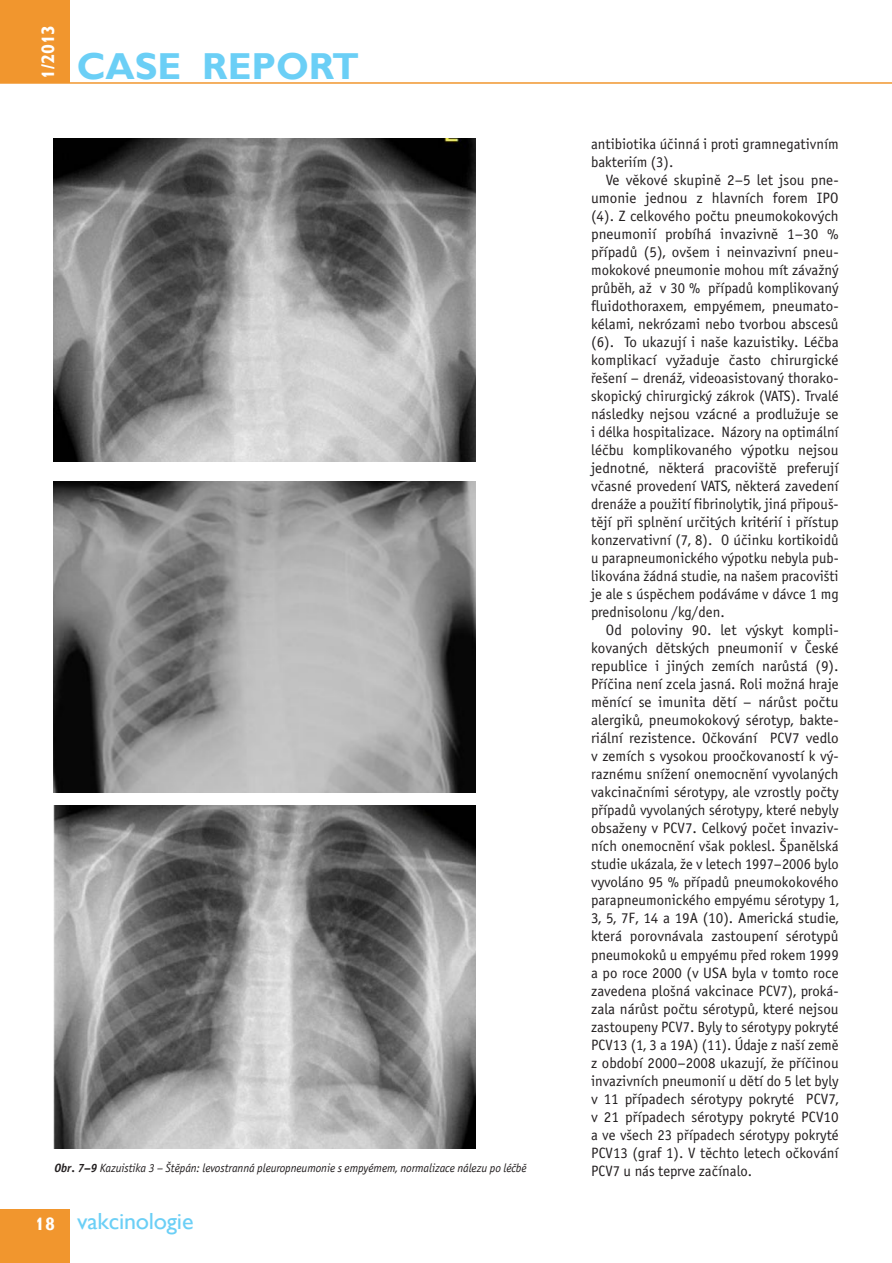
<style>
.page{position:relative;width:892px;height:1263px;background:#fff}
.page>*{position:absolute;margin:0;border:0;box-sizing:border-box;transform-origin:0 0}
.t1{font:700 37.5px "Gill Sans AMT";color:#6bcff6}
.t2{font:23.25px "Gill Sans AMT";letter-spacing:-.01em;color:#6bcff6}
.t3{font:700 18px "Gill Sans AMT";color:#fff}
.txt_deleni{font:15px/18px "Officina Sans E";color:#231f20;text-align:justify}
.obr_popis{font:italic 12px "Officina Sans E";letter-spacing:-.01em;color:#231f20}
.s1{font-weight:700}
</style>
<div class="page">
<div style="left:0;top:1209px;width:69px;height:53px;background:#f1962e"></div>
<div style="left:0;top:0;width:69px;height:83px;background:#f1962e"></div>
<hr style="left:0;top:82px;width:891px;height:2px;background:#f1962e">
<img style="left:53px;top:138px;width:422px;height:323px">
<img style="left:53px;top:482px;width:422px;height:310px">
<img style="left:53px;top:805px;width:422px;height:343px">
<p class="t3" style="left:37px;top:79px;width:56px;rotate:-90deg">1/2013</p>
<p class="t1" style="left:77px;top:44px;width:284px">CASE REPORT</p>
<p class="txt_deleni" style="left:591px;top:135px;width:249px">antibiotika účinná i proti gramnegativním bakteriím (3).</p>
<p class="txt_deleni" style="left:591px;top:171px;width:249px;text-indent:15px">Ve věkové skupině 2–5 let jsou pne&shy;umonie jednou z hlavních forem IPO (4). Z celkového počtu pneumokokových pneumonií probíhá invazivně 1–30 % případů (5), ovšem i neinvazivní pneu&shy;mokokové pneumonie mohou mít závažný průběh, až v 30 % případů komplikovaný fluidothoraxem, empyémem, pneumato&shy;kélami, nekrózami nebo tvorbou abscesů (6). To ukazují i naše kazuistiky. Léčba komplikací vyžaduje často chirurgické řešení – drenáž, videoasistovaný thorako&shy;skopický chirurgický zákrok (VATS). Trvalé následky nejsou vzácné a prodlužuje se i délka hospitalizace. Názory na optimální léčbu komplikovaného výpotku nejsou jednotné, některá pracoviště preferují včasné provedení VATS, některá zavedení drenáže a použití fibrinolytik, jiná připouš&shy;tějí při splnění určitých kritérií i přístup konzervativní (7, 8). O účinku kortikoidů u parapneumonického výpotku nebyla pub&shy;likována žádná studie, na našem pracovišti je ale s úspěchem podáváme v dávce 1 mg prednisolonu /kg/den.</p>
<p class="txt_deleni" style="left:591px;top:621px;width:249px;text-indent:15px">Od poloviny 90. let výskyt kompli&shy;kovaných dětských pneumonií v České republice i jiných zemích narůstá (9).<br>Příčina není zcela jasná. Roli možná hraje měnící se imunita dětí – nárůst počtu alergiků, pneumokokový sérotyp, bakte&shy;riální rezistence. Očkování PCV7 vedlo v zemích s vysokou proočkovaností k vý&shy;raznému snížení onemocnění vyvolaných vakcinačními sérotypy, ale vzrostly počty případů vyvolaných sérotypy, které nebyly obsaženy v PCV7. Celkový počet invaziv&shy;ních onemocnění však poklesl. Španělská studie ukázala, že v letech 1997–2006 bylo vyvoláno 95 % případů pneumokokového parapneumonického empyému sérotypy 1, 3, 5, 7F, 14 a 19A (10). Americká studie, která porovnávala zastoupení sérotypů pneumokoků u empyému před rokem 1999 a po roce 2000 (v USA byla v tomto roce zavedena plošná vakcinace PCV7), proká&shy;zala nárůst počtu sérotypů, které nejsou zastoupeny PCV7. Byly to sérotypy pokryté PCV13 (1, 3 a 19A) (11). Údaje z naší země z období 2000–2008 ukazují, že příčinou invazivních pneumonií u dětí do 5 let byly v 11 případech sérotypy pokryté PCV7, v 21 případech sérotypy pokryté PCV10 a ve všech 23 případech sérotypy pokryté PCV13 (graf 1). V těchto letech očkování</p>
<p class="obr_popis" style="left:55px;top:1161px;width:473px"><span class="s1">Obr. 7–9</span> Kazuistika 3 – Štěpán: levostranná pleuropneumonie s empyémem, normalizace nálezu po léčbě</p>
<p class="txt_deleni" style="left:591px;top:1161px;width:163px">PCV7 u nás teprve začínalo.</p>
<p class="t3" style="left:35px;top:1212px;width:21px">18</p>
<p class="t2" style="left:77px;top:1207px;width:118px">vakcinologie</p>
</div>
